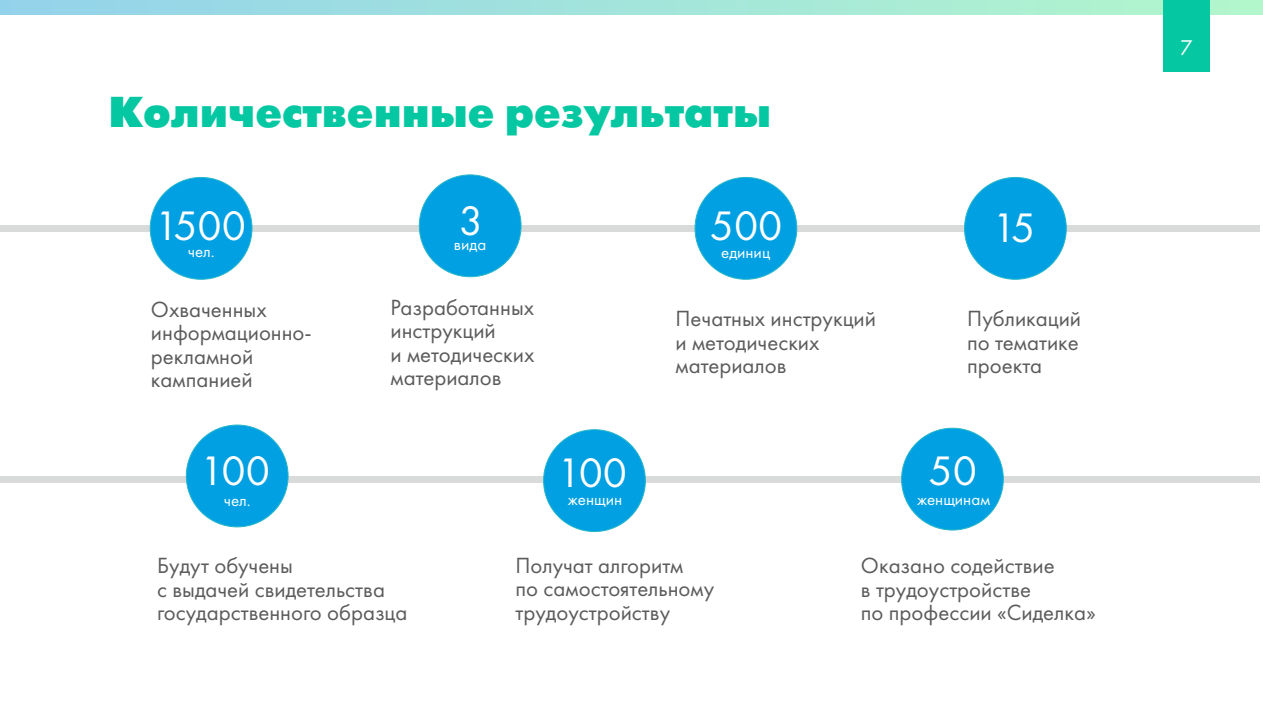
<style>
.page{position:relative;width:1263px;height:715px;background:#fff}
.page>*{position:absolute;margin:0;border:0;box-sizing:border-box;transform-origin:0 0}
.t1{font:43.05px "Futura Futuris Black C";color:#05c8a3}
.t2{font:42.75px "Futura PT";color:#fefefe}
.t3{font:22.8px/23.4px "Futura PT";color:#5b5b5b}
.t4{font:22.05px "Futura PT";color:#fefefe}
.t5{font:16.95px "Futura PT";color:#fefefe}
</style>
<div class="page">
<svg style="left:0;top:0;width:1263px;height:15px"></svg>
<div style="left:1163px;top:0;width:46px;height:71px;background:#05c8a3"></div>
<div style="left:1px;top:225px;width:1259px;height:6px;background:#d9dada"></div>
<div style="left:150px;top:177px;width:102px;height:102px;background:#00a0e3;border:1px solid #28b7c8;border-radius:50%"></div>
<div style="left:695px;top:177px;width:102px;height:102px;background:#00a0e3;border:1px solid #28b7c8;border-radius:50%"></div>
<div style="left:419px;top:175px;width:102px;height:102px;background:#00a0e3;border:1px solid #28b7c8;border-radius:50%"></div>
<div style="left:964px;top:177px;width:102px;height:102px;background:#00a0e3;border:1px solid #28b7c8;border-radius:50%"></div>
<div style="left:1px;top:476px;width:1259px;height:6px;background:#d9dada"></div>
<div style="left:543px;top:429px;width:102px;height:102px;background:#00a0e3;border:1px solid #28b7c8;border-radius:50%"></div>
<div style="left:186px;top:424px;width:102px;height:103px;background:#00a0e3;border:1px solid #28b7c8;border-radius:50%"></div>
<div style="left:901px;top:428px;width:102px;height:102px;background:#00a0e3;border:1px solid #28b7c8;border-radius:50%"></div>
<h1 class="t1" style="left:108px;top:93px;width:664px">Количественные результаты</h1>
<h2 class="t2" style="left:154px;top:207px;width:93px">1500</h2>
<p class="t5" style="left:188px;top:244px;width:29px">чел.</p>
<h2 class="t2" style="left:459px;top:203px;width:26px">3</h2>
<h2 class="t2" style="left:710px;top:207px;width:74px">500</h2>
<h2 class="t2" style="left:992px;top:210px;width:45px">15</h2>
<p class="t5" style="left:454px;top:237px;width:34px">вида</p>
<p class="t5" style="left:721px;top:245px;width:50px">единиц</p>
<p class="t3" style="left:390px;top:297px;width:146px">Разработанных инструкций<br>и методических материалов</p>
<p class="t3" style="left:151px;top:299px;width:162px">Охваченных информационно&shy;рекламной кампанией</p>
<p class="t3" style="left:675px;top:308px;width:202px">Печатных инструкций и методических материалов</p>
<p class="t3" style="left:967px;top:308px;width:115px;text-align:justify">Публикаций по тематике проекта</p>
<h2 class="t2" style="left:200px;top:452px;width:72px">100</h2>
<h2 class="t2" style="left:557px;top:454px;width:72px">100</h2>
<h2 class="t2" style="left:928px;top:452px;width:50px">50</h2>
<p class="t5" style="left:224px;top:492px;width:29px">чел.</p>
<p class="t5" style="left:568px;top:492px;width:56px">женщин</p>
<p class="t5" style="left:917px;top:492px;width:75px">женщинам</p>
<p class="t3" style="left:157px;top:555px;width:252px">Будут обучены<br>с выдачей свидетельства государственного образца</p>
<p class="t3" style="left:515px;top:555px;width:200px">Получат алгоритм<br>по самостоятельному трудоустройству</p>
<p class="t3" style="left:861px;top:555px;width:237px">Оказано содействие<br>в трудоустройстве<br>по профессии «Сиделка»</p>
<p class="t4" style="left:1180px;top:38px;width:14px">7</p>
</div>
